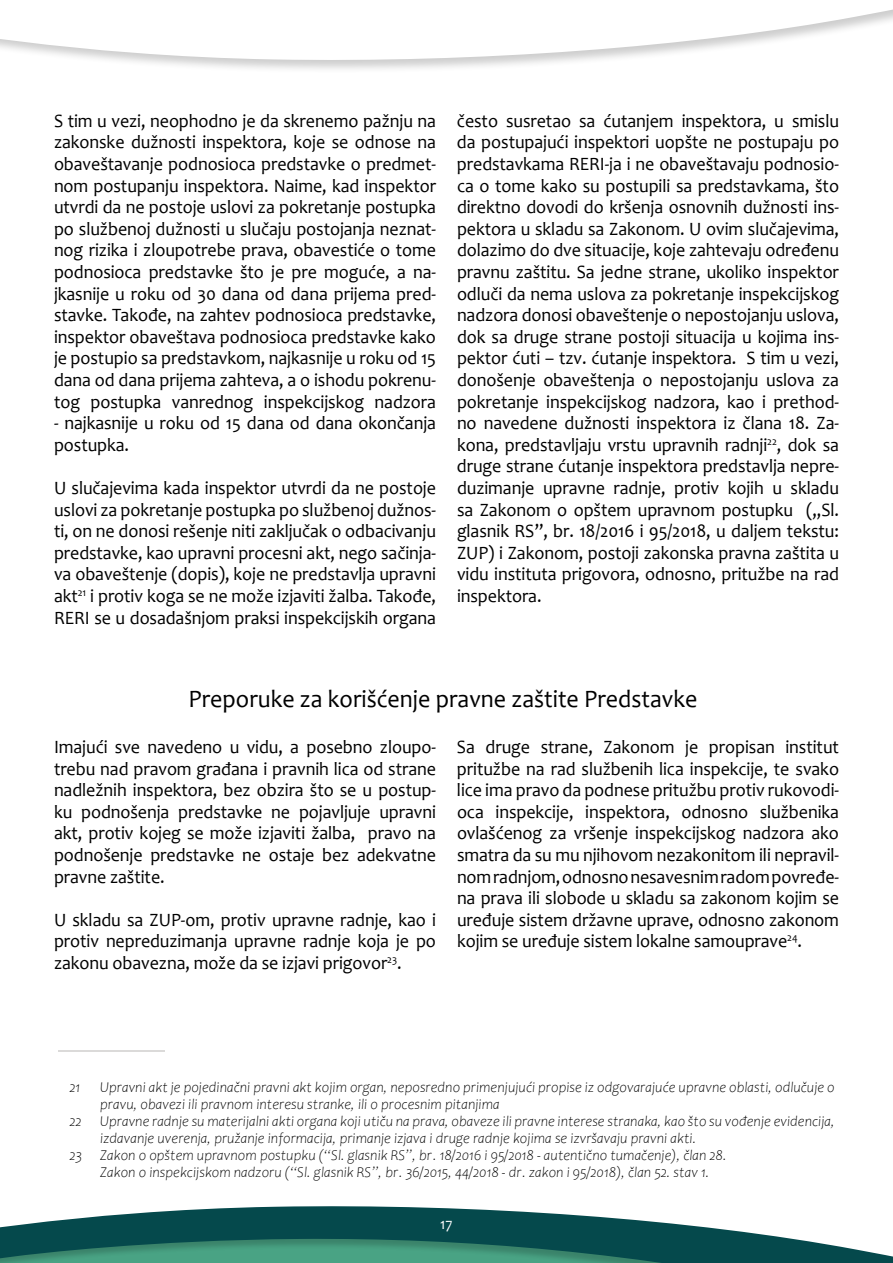
<style>
.page{position:relative;width:893px;height:1263px;background:#fff}
.page>*{position:absolute;margin:0;border:0;box-sizing:border-box;transform-origin:0 0}
.t1{font:25.2px "Candara";color:#000;scale:.95 1}
.t2{font:18.9px/21.6px "Candara";letter-spacing:-.005em;color:#000;text-align:justify;scale:.95 1}
.t3{font:15.75px "Candara";color:#fff;scale:.95 1}
.t4{font:italic 300 15px/17.1px "Candara";letter-spacing:.005em;color:#000;scale:.95 1}
</style>
<div class="page">
<svg style="left:0;top:1206px;width:893px;height:57px;fill:#05494c"></svg>
<svg style="left:0;top:9px;width:893px;height:60px"></svg>
<hr style="left:58px;top:1050px;width:107px;height:2px;background:#dbdad9">
<p class="t2" style="left:54px;top:110px;width:404px">S tim u vezi, neophodno je da skrenemo pažnju na zakonske dužnosti inspektora, koje se odnose na obaveštavanje podnosioca predstavke o predmet&shy;nom postupanju inspektora. Naime, kad inspektor utvrdi da ne postoje uslovi za pokretanje postupka po službenoj dužnosti u slučaju postojanja neznat&shy;nog rizika i zloupotrebe prava, obavestiće o tome podnosioca predstavke što je pre moguće, a na&shy;jkasnije u roku od 30 dana od dana prijema pred&shy;stavke. Takođe, na zahtev podnosioca predstavke, inspektor obaveštava podnosioca predstavke kako je postupio sa predstavkom, najkasnije u roku od 15 dana od dana prijema zahteva, a o ishodu pokrenu&shy;tog postupka vanrednog inspekcijskog nadzora</p>
<p class="t2" style="left:54px;top:412px;width:404px">- najkasnije u roku od 15 dana od dana okončanja postupka.</p>
<p class="t2" style="left:54px;top:477px;width:404px">U slučajevima kada inspektor utvrdi da ne postoje uslovi za pokretanje postupka po službenoj dužnos&shy;ti, on ne donosi rešenje niti zaključak o odbacivanju predstavke, kao upravni procesni akt, nego sačinja&shy;va obaveštenje (dopis), koje ne predstavlja upravni akt<sup>21</sup> i protiv koga se ne može izjaviti žalba. Takođe, RERI se u dosadašnjom praksi inspekcijskih organa</p>
<p class="t2" style="left:457px;top:110px;width:404px">često susretao sa ćutanjem inspektora, u smislu da postupajući inspektori uopšte ne postupaju po predstavkama RERI-ja i ne obaveštavaju podnosio&shy;ca o tome kako su postupili sa predstavkama, što direktno dovodi do kršenja osnovnih dužnosti ins&shy;pektora u skladu sa Zakonom. U ovim slučajevima, dolazimo do dve situacije, koje zahtevaju određenu pravnu zaštitu. Sa jedne strane, ukoliko inspektor odluči da nema uslova za pokretanje inspekcijskog nadzora donosi obaveštenje o nepostojanju uslova, dok sa druge strane postoji situacija u kojima ins&shy;pektor ćuti – tzv. ćutanje inspektora. S tim u vezi, donošenje obaveštenja o nepostojanju uslova za pokretanje inspekcijskog nadzora, kao i prethod&shy;no navedene dužnosti inspektora iz člana 18. Za&shy;kona, predstavljaju vrstu upravnih radnji<sup>22</sup>, dok sa druge strane ćutanje inspektora predstavlja nepre&shy;duzimanje upravne radnje, protiv kojih u skladu sa Zakonom o opštem upravnom postupku (,,Sl. glasnik RS”, br. 18/2016 i 95/2018, u daljem tekstu:<br>ZUP) i Zakonom, postoji zakonska pravna zaštita u vidu instituta prigovora, odnosno, pritužbe na rad inspektora.</p>
<h1 class="t1" style="left:188px;top:683px;width:537px">Preporuke za korišćenje pravne zaštite Predstavke</h1>
<p class="t2" style="left:54px;top:736px;width:404px">Imajući sve navedeno u vidu, a posebno zloupo&shy;trebu nad pravom građana i pravnih lica od strane nadležnih inspektora, bez obzira što se u postup&shy;ku podnošenja predstavke ne pojavljuje upravni akt, protiv kojeg se može izjaviti žalba, pravo na podnošenje predstavke ne ostaje bez adekvatne pravne zaštite.</p>
<p class="t2" style="left:54px;top:909px;width:404px">U skladu sa ZUP-om, protiv upravne radnje, kao i protiv nepreduzimanja upravne radnje koja je po zakonu obavezna, može da se izjavi prigovor<sup>23</sup>.</p>
<p class="t2" style="left:457px;top:736px;width:404px">Sa druge strane, Zakonom je propisan institut pritužbe na rad službenih lica inspekcije, te svako lice ima pravo da podnese pritužbu protiv rukovodi&shy;oca inspekcije, inspektora, odnosno službenika ovlašćenog za vršenje inspekcijskog nadzora ako smatra da su mu njihovom nezakonitom ili nepravil&shy;nom radnjom, odnosno nesavesnim radom povređe&shy;na prava ili slobode u skladu sa zakonom kojim se uređuje sistem državne uprave, odnosno zakonom kojim se uređuje sistem lokalne samouprave<sup>24</sup>.</p>
<p class="t4" style="left:70px;top:1078px;width:13px">21</p>
<p class="t4" style="left:70px;top:1113px;width:14px">22</p>
<p class="t4" style="left:70px;top:1147px;width:15px">23</p>
<p class="t4" style="left:100px;top:1078px;width:775px">Upravni akt je pojedinačni pravni akt kojim organ, neposredno primenjujući propise iz odgovarajuće upravne oblasti, odlučuje o pravu, obavezi ili pravnom interesu stranke, ili o procesnim pitanjima<br>Upravne radnje su materijalni akti organa koji utiču na prava, obaveze ili pravne interese stranaka, kao što su vođenje evidencija, izdavanje uverenja, pružanje informacija, primanje izjava i druge radnje kojima se izvršavaju pravni akti.<br>Zakon o opštem upravnom postupku (“Sl. glasnik RS”, br. 18/2016 i 95/2018 - autentično tumačenje), član 28.<br>Zakon o inspekcijskom nadzoru (“Sl. glasnik RS”, br. 36/2015, 44/2018 - dr. zakon i 95/2018), član 52. stav 1.</p>
<p class="t3" style="left:440px;top:1214px;width:14px">17</p>
</div>
